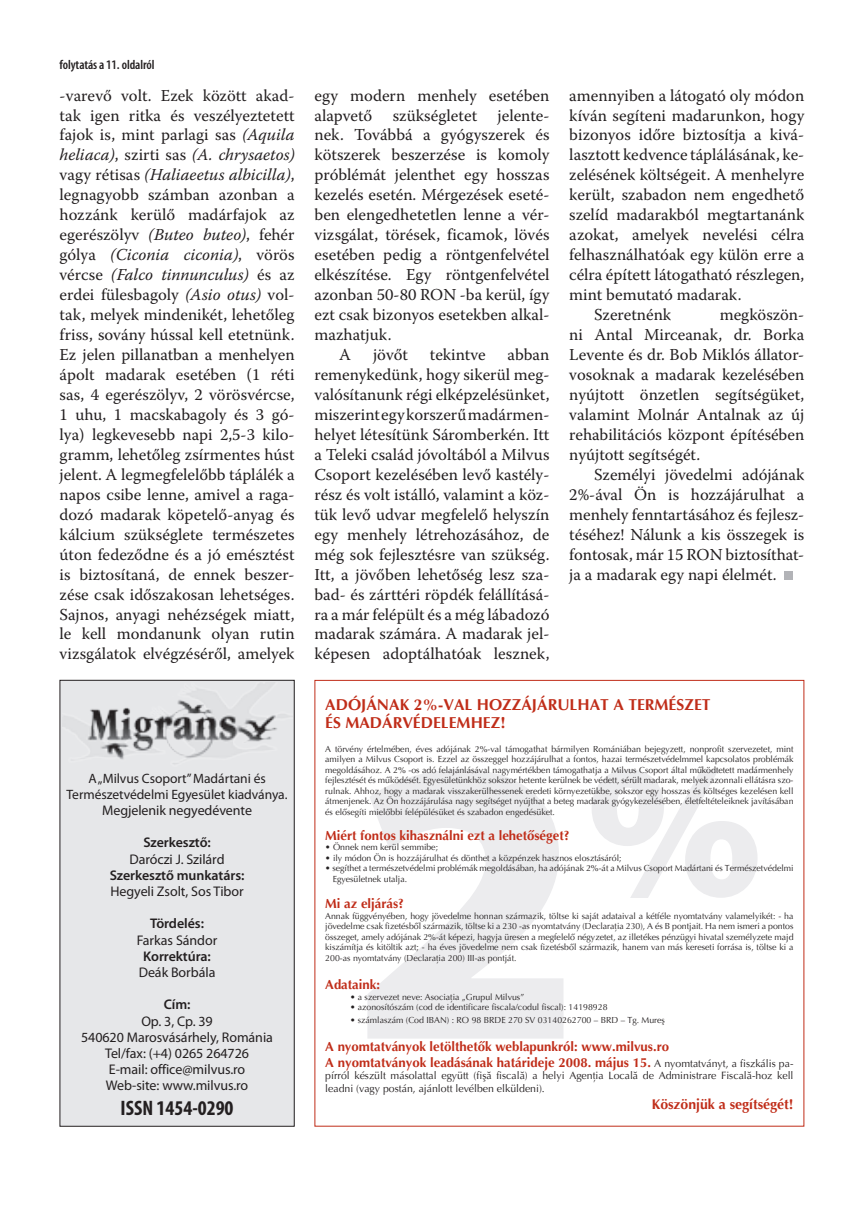
<style>
.page{position:relative;width:854px;height:1211px;background:#fff}
.page>*{position:absolute;margin:0;border:0;box-sizing:border-box;transform-origin:0 0}
.t1{font:700 condensed 21px "Myriad Pro";color:#231f20}
.t2{font:16.62px/19.9px "Warnock Pro";color:#231f20;text-align:justify}
.t3{font:700 15.75px/18.9px "Optima";color:#c02d19}
.t4{font:14px/16.1px "Myriad Pro";letter-spacing:-.005em;color:#231f20;text-align:center}
.t5{font:700 14px "Optima";color:#c02d19}
.t6{font:13.65px/16.3px "Myriad Pro";letter-spacing:-.005em;color:#231f20;text-align:center}
.t7{font:700 13.12px/15.8px "Optima";color:#c02d19}
.t8{font:600 condensed 13.12px "Myriad Pro";letter-spacing:-.005em;color:#231f20}
.t9{font:10.5px/12.6px "Optima";color:#231f20}
.t10{font:8.75px/10.5px "Optima";color:#231f20;text-align:justify}
.s1{font-style:italic}
.s2{font-weight:600}
.s3{font-weight:400;font-size:10.5px;color:#231f20}
</style>
<div class="page">
<div style="left:60px;top:680px;width:234px;height:446px;background:#e6e7e9"></div>
<img style="left:87px;top:700px;width:190px;height:60px">
<div style="left:784px;top:571px;width:8px;height:8px;background:#b2b3b7"></div>
<svg style="left:367px;top:769px;width:196px;height:269px;fill:#ececee"></svg>
<svg style="left:592px;top:769px;width:165px;height:129px"></svg>
<p class="t8" style="left:60px;top:58px;width:96px">folytatás a 11. oldalról</p>
<p class="t2" style="left:60px;top:85px;width:236px">-varevő volt. Ezek között akad&shy;tak igen ritka és veszélyeztetett fajok is, mint parlagi sas <span class="s1">(Aquila heliaca)</span>, szirti sas <span class="s1">(A. chrysaetos) </span>vagy rétisas <span class="s1">(Haliaeetus albicilla)</span>, legnagyobb számban azonban a hozzánk kerülő madárfajok az egerészölyv <span class="s1">(Buteo buteo)</span>, fehér gólya <span class="s1">(Ciconia ciconia)</span>, vörös vércse <span class="s1">(Falco tinnunculus)</span> és az erdei fülesbagoly <span class="s1">(Asio otus)</span> vol&shy;tak, melyek mindenikét, lehetőleg friss, sovány hússal kell etetnünk.<br>Ez jelen pillanatban a menhelyen ápolt madarak esetében (1 réti sas, 4 egerészölyv, 2 vörösvércse, 1 uhu, 1 macskabagoly és 3 gó&shy;lya) legkevesebb napi 2,5-3 kilo&shy;gramm, lehetőleg zsírmentes húst jelent. A legmegfelelőbb táplálék a napos csibe lenne, amivel a raga&shy;dozó madarak köpetelő-anyag és kálcium szükséglete természetes úton fedeződne és a jó emésztést is biztosítaná, de ennek beszer&shy;zése csak időszakosan lehetséges.<br>Sajnos, anyagi nehézségek miatt, le kell mondanunk olyan rutin vizsgálatok elvégzéséről, amelyek</p>
<p class="t2" style="left:314px;top:85px;width:236px">egy modern menhely esetében</p>
<p class="t2" style="left:314px;top:105px;width:236px">alapvető szükségletet jelente-</p>
<p class="t2" style="left:314px;top:125px;width:236px">nek. Továbbá a gyógyszerek és</p>
<p class="t2" style="left:314px;top:145px;width:236px">kötszerek beszerzése is komoly</p>
<p class="t2" style="left:314px;top:165px;width:236px">próblémát jelenthet egy hosszas</p>
<p class="t2" style="left:314px;top:185px;width:236px">kezelés esetén. Mérgezések eseté-</p>
<p class="t2" style="left:314px;top:205px;width:236px">ben elengedhetetlen lenne a vér-</p>
<p class="t2" style="left:314px;top:224px;width:236px">vizsgálat, törések, ficamok, lövés</p>
<p class="t2" style="left:314px;top:244px;width:236px">esetében pedig a röntgenfelvétel</p>
<p class="t2" style="left:314px;top:264px;width:236px">elkészítése. Egy röntgenfelvétel</p>
<p class="t2" style="left:314px;top:284px;width:236px">azonban 50-80 RON -ba kerül, így</p>
<p class="t2" style="left:314px;top:304px;width:236px">ezt csak bizonyos esetekben alkal-</p>
<p class="t2" style="left:314px;top:324px;width:78px">mazhatjuk.</p>
<p class="t2" style="left:339px;top:344px;width:13px">A</p>
<p class="t2" style="left:373px;top:344px;width:37px">jövőt</p>
<p class="t2" style="left:430px;top:344px;width:57px">tekintve</p>
<p class="t2" style="left:314px;top:344px;width:236px;text-indent:193px">abban remenykedünk, hogy sikerül meg&shy;valósítanunk régi elképzelésünket, miszerint egy korszerű madármen&shy;helyet létesítünk Sáromberkén. Itt a Teleki család jóvoltából a Milvus Csoport kezelésében levő kastély&shy;rész és volt istálló, valamint a köz&shy;tük levő udvar megfelelő helyszín egy menhely létrehozásához, de még sok fejlesztésre van szükség.<br>Itt, a jövőben lehetőség lesz sza&shy;bad- és zárttéri röpdék felállításá&shy;ra a már felépült és a még lábadozó madarak számára. A madarak jel&shy;képesen adoptálhatóak lesznek,</p>
<p class="t2" style="left:569px;top:85px;width:236px">amennyiben a látogató oly módon</p>
<p class="t2" style="left:569px;top:105px;width:236px">kíván segíteni madarunkon, hogy</p>
<p class="t2" style="left:569px;top:125px;width:236px">bizonyos időre biztosítja a kivá-</p>
<p class="t2" style="left:569px;top:145px;width:236px">lasztott kedvence táplálásának, ke-</p>
<p class="t2" style="left:569px;top:165px;width:236px">zelésének költségeit. A menhelyre</p>
<p class="t2" style="left:569px;top:185px;width:236px">került, szabadon nem engedhető</p>
<p class="t2" style="left:569px;top:205px;width:236px">szelíd madarakból megtartanánk</p>
<p class="t2" style="left:569px;top:224px;width:236px">azokat, amelyek nevelési célra</p>
<p class="t2" style="left:569px;top:244px;width:236px">felhasználhatóak egy külön erre a</p>
<p class="t2" style="left:569px;top:264px;width:236px">célra épített látogatható részlegen,</p>
<p class="t2" style="left:569px;top:284px;width:174px">mint bemutató madarak.</p>
<p class="t2" style="left:594px;top:304px;width:79px">Szeretnénk</p>
<p class="t2" style="left:719px;top:304px;width:86px">megköszön-</p>
<p class="t2" style="left:569px;top:324px;width:236px">ni Antal Mirceanak, dr. Borka</p>
<p class="t2" style="left:569px;top:344px;width:236px">Levente és dr. Bob Miklós állator-</p>
<p class="t2" style="left:569px;top:364px;width:236px">vosoknak a madarak kezelésében</p>
<p class="t2" style="left:569px;top:384px;width:236px">nyújtott önzetlen segítségüket,</p>
<p class="t2" style="left:569px;top:404px;width:236px">valamint Molnár Antalnak az új</p>
<p class="t2" style="left:569px;top:424px;width:236px">rehabilitációs központ építésében</p>
<p class="t2" style="left:569px;top:444px;width:132px">nyújtott segítségét.</p>
<p class="t2" style="left:594px;top:464px;width:211px">Személyi jövedelmi adójának</p>
<p class="t2" style="left:569px;top:484px;width:236px">2%-ával Ön is hozzájárulhat a</p>
<p class="t2" style="left:569px;top:504px;width:236px">menhely fenntartásához és fejlesz-</p>
<p class="t2" style="left:569px;top:524px;width:236px">téséhez! Nálunk a kis összegek is</p>
<p class="t2" style="left:569px;top:544px;width:236px">fontosak, már 15 RON biztosíthat-</p>
<p class="t2" style="left:569px;top:564px;width:209px">ja a madarak egy napi élelmét.</p>
<p class="t6" style="left:67px;top:769px;width:222px">A „Milvus Csoport” Madártani és<br>Természetvédelmi Egyesület kiadványa.</p>
<p class="t4" style="left:102px;top:802px;width:151px">Megjelenik negyedévente</p>
<p class="t4" style="left:110px;top:834px;width:136px"><span class="s2">Szerkesztő:<br></span>Daróczi J. Szilárd<br><span class="s2">Szerkesztő munkatárs:<br></span>Hegyeli Zsolt, Sos Tibor</p>
<p class="t4" style="left:137px;top:915px;width:82px"><span class="s2">Tördelés:<br></span>Farkas Sándor<br><span class="s2">Korrektúra:<br></span>Deák Borbála</p>
<p class="t4" style="left:81px;top:996px;width:193px"><span class="s2">Cím:<br></span>Op. 3, Cp. 39<br>540620 Marosvásárhely, Románia<br>Tel/fax: (+4) 0265 264726<br>E-mail: office@milvus.ro<br>Web-site: www.milvus.ro</p>
<p class="t1" style="left:120px;top:1095px;width:114px">ISSN 1454-0290</p>
<p class="t3" style="left:325px;top:695px;width:387px">Adójána k 2%-val hozzájárulhat a természet és madárvédelemhez!</p>
<p class="t10" style="left:325px;top:743px;width:469px">A törvény értelmében, éves adójának 2%-val támogathat bármilyen Romániában bejegyzett, nonprofit szervezetet, mint amilyen a Milvus Csoport is. Ezzel az összeggel hozzájárulhat a fontos, hazai természetvédelmmel kapcsolatos problémák megoldásához. A 2% -os adó felajánlásával nagymértékben támogathatja a Milvus Csoport által működtetett madármenhely fejlesztését és működését. Egyesületünkhöz sokszor hetente kerülnek be védett, sérült madarak, melyek azonnali ellátásra szo&shy;rulnak. Ahhoz, hogy a madarak visszakerülhessenek eredeti környezetükbe, sokszor egy hosszas és költséges kezelésen kell átmenjenek. Az Ön hozzájárulása nagy segítséget nyújthat a beteg madarak gyógykezelésében, életfeltételeiknek javításában és elősegíti mielőbbi felépülésüket és szabadon engedésüket.</p>
<p class="t7" style="left:325px;top:827px;width:246px">Miért fontos kihasználni ezt a lehetőséget?</p>
<p class="t10" style="left:325px;top:842px;width:114px">• Önnek nem kerül semmibe;</p>
<p class="t10" style="left:325px;top:852px;width:298px">• ily módon Ön is hozzájárulhat és dönthet a közpénzek hasznos elosztásáról;</p>
<p class="t10" style="left:332px;top:863px;width:462px;text-indent:-7px">• segíthet a természetvédelmi problémák megoldásában, ha adójának 2%-át a Milvus Csoport Madártani és Természetvédelmi<br>Egyesületnek utalja.</p>
<p class="t7" style="left:325px;top:896px;width:80px">Mi az eljárás?</p>
<p class="t10" style="left:325px;top:910px;width:469px">Annak függvényében, hogy jövedelme honnan származik, töltse ki saját adataival a kétféle nyomtatvány valamelyikét: - ha jövedelme csak fizetésből származik, töltse ki a 230 -as nyomtatvány (Declaraţia 230), A és B pontjait. Ha nem ismeri a pontos összeget, amely adójának 2%-át képezi, hagyja üresen a megfelelő négyzetet, az illetékes pénzügyi hivatal személyzete majd kiszámítja és kitöltik azt; - ha éves jövedelme nem csak fizetésből származik, hanem van más kereseti forrása is, töltse ki a 200-as nyomtatvány (Declaraţia 200) III-as pontját.</p>
<p class="t7" style="left:325px;top:977px;width:56px">Adataink:</p>
<p class="t10" style="left:350px;top:991px;width:176px">• a szervezet neve: Asociaţia „Grupul Milvus”</p>
<p class="t10" style="left:350px;top:1002px;width:259px">• azonosítószám (cod de identificare fiscala/codul fiscal): 14198928</p>
<p class="t10" style="left:350px;top:1014px;width:316px">• számlaszám (Cod IBAN) : RO 98 BRDE 270 SV 03140262700 – BRD – Tg. Mureş</p>
<p class="t7" style="left:325px;top:1038px;width:469px">A nyomtatványok letölthetők weblapunkról: www.milvus.ro<br>A nyomtatványok leadásának határideje 2008. május 15. <span class="s3">A nyomtatványt, a fiszkális pa-</span></p>
<p class="t9" style="left:325px;top:1069px;width:469px">pírról készült másolattal együtt (fişă fiscală) a helyi Agenţia Locală de Administrare Fiscală-hoz kell leadni (vagy postán, ajánlott levélben elküldeni).</p>
<p class="t5" style="left:651px;top:1095px;width:143px">Köszönjük a segítségét!</p>
</div>
